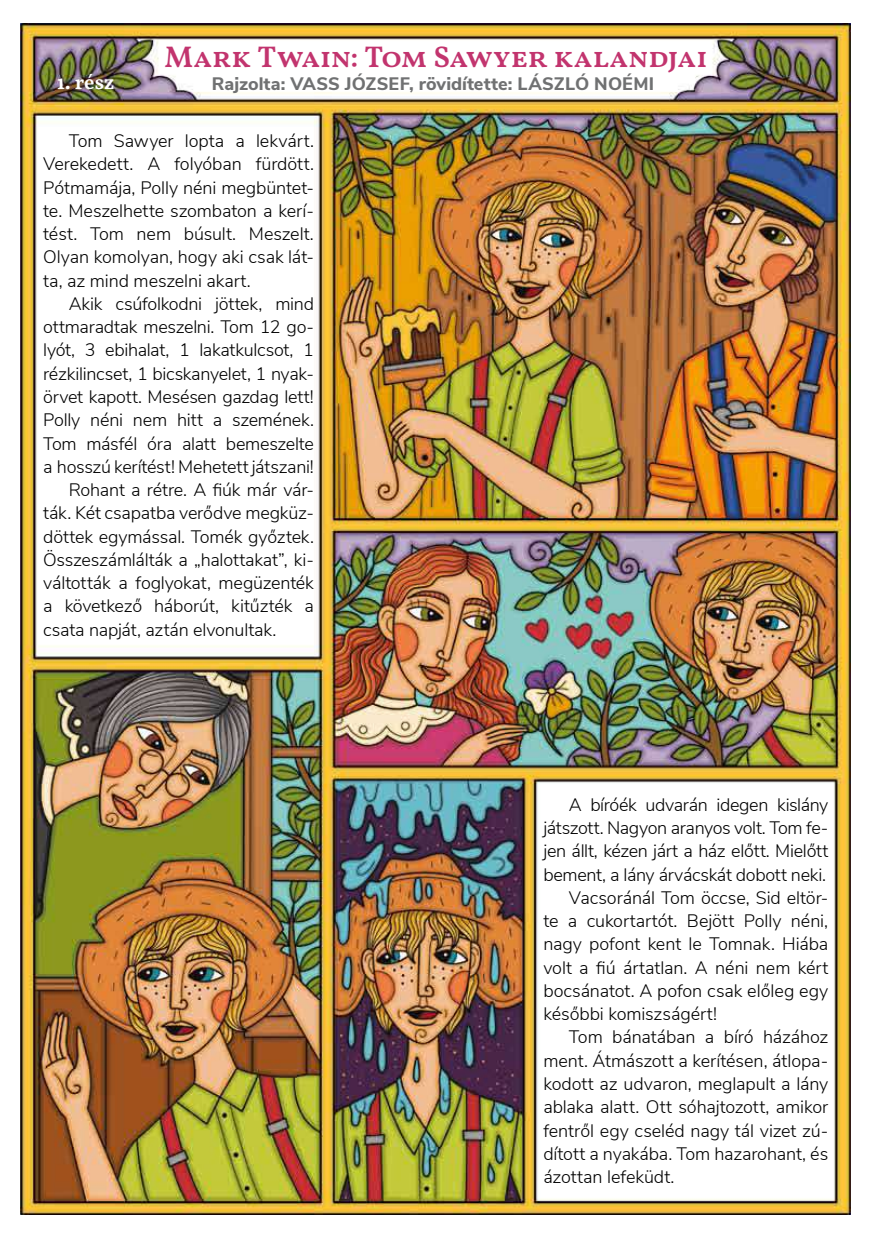
<style>
.page{position:relative;width:872px;height:1234px;background:#fff}
.page>*{position:absolute;margin:0;border:0;box-sizing:border-box;transform-origin:0 0}
.t1{font:600 30px "Vollkorn";letter-spacing:-.02em;color:#c2346e}
.t2{font:600 21px "Vollkorn";color:#fff}
.t3{font:300 18px/23.2px "Nunito Sans";letter-spacing:-.01em;color:#000;text-align:justify}
.t4{font:800 18px "Nunito Sans";letter-spacing:.01em;color:#707172}
</style>
<div class="page">
<img style="left:21px;top:23px;width:829px;height:1191px">
<h1 class="t1" style="left:164px;top:35px;width:545px">Mark Twain: Tom Sawyer kalandjai</h1>
<p class="t2" style="left:56px;top:66px;width:60px">1. rész</p>
<p class="t4" style="left:212px;top:70px;width:444px">RAJZOLTA: VASS JÓZSEF, RÖVIDÍTETTE: LÁSZLÓ NOÉMI</p>
<p class="t3" style="left:43px;top:128px;width:272px;text-indent:26px">Tom Sawyer lopta a lekvárt.<br>Verekedett. A folyóban fürdött.<br>Pótmamája, Polly néni megbüntet&shy;te. Meszelhette szombaton a kerí&shy;tést. Tom nem búsult. Meszelt.<br>Olyan komolyan, hogy aki csak lát&shy;ta, az mind meszelni akart.</p>
<p class="t3" style="left:69px;top:291px;width:247px">Akik csúfolkodni jöttek, mind</p>
<p class="t3" style="left:43px;top:314px;width:272px">ottmaradtak meszelni. Tom 12 go-</p>
<p class="t3" style="left:43px;top:337px;width:272px">lyót, 3 ebihalat, 1 lakatkulcsot, 1</p>
<p class="t3" style="left:43px;top:360px;width:272px">rézkilincset, 1 bicskanyelet, 1 nyak-</p>
<p class="t3" style="left:43px;top:384px;width:272px">örvet kapott. Mesésen gazdag lett!</p>
<p class="t3" style="left:43px;top:407px;width:272px">Polly néni nem hitt a szemének.</p>
<p class="t3" style="left:43px;top:430px;width:272px">Tom másfél óra alatt bemeszelte</p>
<p class="t3" style="left:43px;top:454px;width:272px">a hosszú kerítést! Mehetett játszani!</p>
<p class="t3" style="left:69px;top:477px;width:247px">Rohant a rétre. A fiúk már vár-</p>
<p class="t3" style="left:43px;top:500px;width:272px">ták. Két csapatba verődve megküz-</p>
<p class="t3" style="left:43px;top:523px;width:272px">döttek egymással. Tomék győztek.</p>
<p class="t3" style="left:43px;top:547px;width:272px">Összeszámlálták a „halottakat”, ki-</p>
<p class="t3" style="left:43px;top:570px;width:272px">váltották a foglyokat, megüzenték</p>
<p class="t3" style="left:43px;top:593px;width:272px">a következő háborút, kitűzték a</p>
<p class="t3" style="left:43px;top:616px;width:235px">csata napját, aztán elvonultak.</p>
<p class="t3" style="left:569px;top:791px;width:261px">A bíróék udvarán idegen kislány</p>
<p class="t3" style="left:543px;top:814px;width:286px">játszott. Nagyon aranyos volt. Tom fe-</p>
<p class="t3" style="left:543px;top:838px;width:286px">jen állt, kézen járt a ház előtt. Mielőtt</p>
<p class="t3" style="left:543px;top:861px;width:284px">bement, a lány árvácskát dobott neki.</p>
<p class="t3" style="left:569px;top:884px;width:261px">Vacsoránál Tom öccse, Sid eltör-</p>
<p class="t3" style="left:543px;top:907px;width:286px">te a cukortartót. Bejött Polly néni,</p>
<p class="t3" style="left:543px;top:931px;width:286px">nagy pofont kent le Tomnak. Hiába</p>
<p class="t3" style="left:543px;top:954px;width:286px">volt a fiú ártatlan. A néni nem kért</p>
<p class="t3" style="left:543px;top:977px;width:286px">bocsánatot. A pofon csak előleg egy</p>
<p class="t3" style="left:543px;top:1000px;width:175px">későbbi komiszságért!</p>
<p class="t3" style="left:569px;top:1024px;width:261px">Tom bánatában a bíró házához</p>
<p class="t3" style="left:543px;top:1047px;width:286px">ment. Átmászott a kerítésen, átlopa-</p>
<p class="t3" style="left:543px;top:1070px;width:286px">kodott az udvaron, meglapult a lány</p>
<p class="t3" style="left:543px;top:1093px;width:286px">ablaka alatt. Ott sóhajtozott, amikor</p>
<p class="t3" style="left:543px;top:1117px;width:286px">fentről egy cseléd nagy tál vizet zú-</p>
<p class="t3" style="left:543px;top:1140px;width:286px">dított a nyakába. Tom hazarohant, és</p>
<p class="t3" style="left:543px;top:1163px;width:133px">ázottan lefeküdt.</p>
</div>
